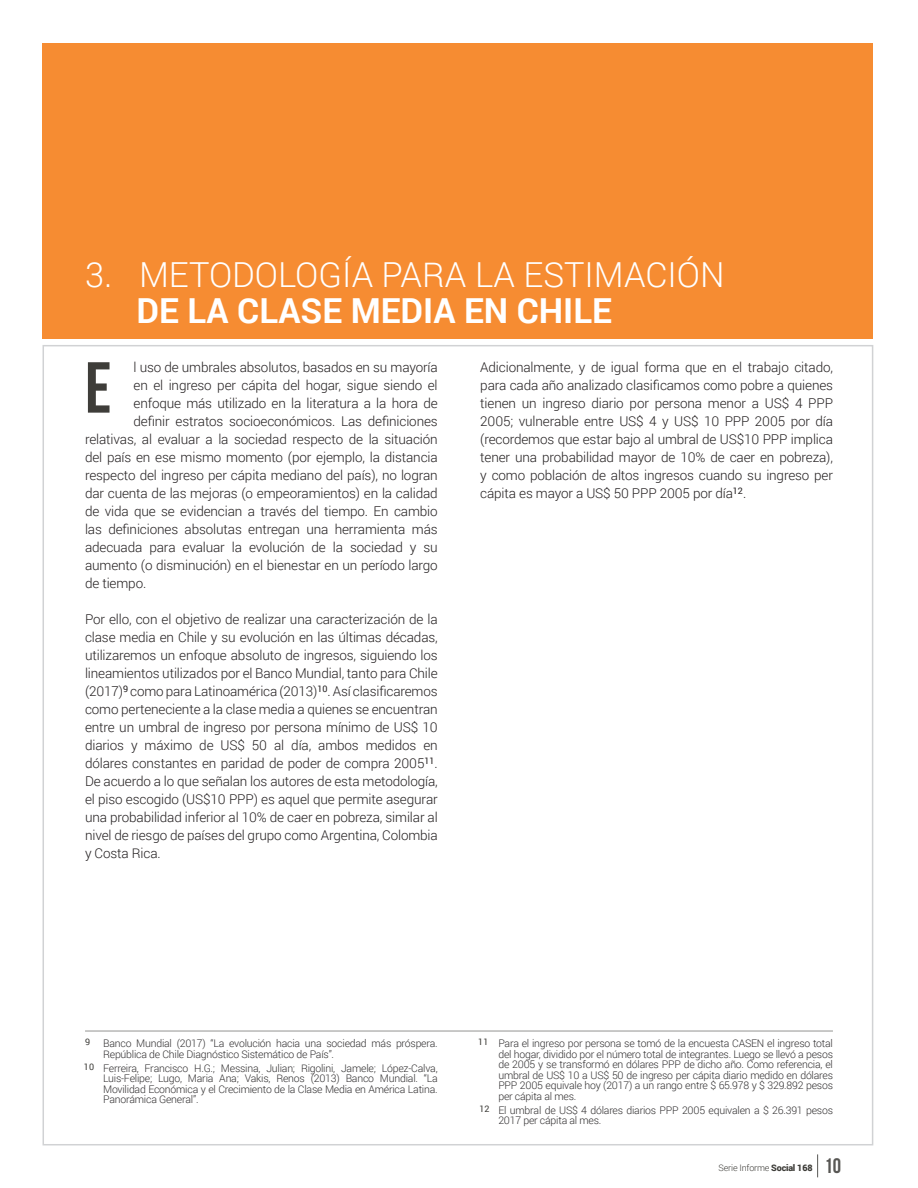
<style>
.page{position:relative;width:918px;height:1188px;background:#fff}
.page>*{position:absolute;margin:0;border:0;box-sizing:border-box;transform-origin:0 0}
.t1{font:72px "Bebas Neue";color:#3e3d39}
.t2{font:300 34.5px "Roboto";color:#fff}
.t3{font:700 34.5px "Roboto";color:#fff}
.t4{font:21px "Bebas Neue";color:#585754}
.t5{font:300 13.5px/18px "Roboto";letter-spacing:-.01em;color:#231f20;text-align:justify}
.t6{font:300 10.5px/10.5px "Roboto";letter-spacing:-.02em;color:#312f30}
.t7{font:300 9px "Roboto";letter-spacing:-.02em;color:#3e3d39}
.t8{font:9px "Roboto";color:#3e3d39}
.s1{font-weight:900}
</style>
<div class="page">
<svg style="left:817px;top:1154px;width:1px;height:23px"></svg>
<div style="left:43px;top:43px;width:830px;height:295px;background:#f68c32"></div>
<hr style="left:85px;top:1031px;width:748px;height:1px;background:#939491">
<p class="t2" style="left:85px;top:251px;width:641px">3. METODOLOGÍA PARA LA ESTIMACIÓN</p>
<p class="t3" style="left:137px;top:286px;width:477px">DE LA CLASE MEDIA EN CHILE</p>
<p class="t5" style="left:480px;top:358px;width:354px">Adicionalmente, y de igual forma que en el trabajo citado, para cada año analizado clasificamos como pobre a quienes tienen un ingreso diario por persona menor a US$ 4 PPP 2005; vulnerable entre US$ 4 y US$ 10 PPP 2005 por día (recordemos que estar bajo al umbral de US$10 PPP implica tener una probabilidad mayor de 10% de caer en pobreza), y como población de altos ingresos cuando su ingreso per cápita es mayor a US$ 50 PPP 2005 por día<sup>12</sup>.</p>
<p class="t5" style="left:134px;top:358px;width:306px">l uso de umbrales absolutos, basados en su mayoría</p>
<p class="t5" style="left:134px;top:376px;width:306px">en el ingreso per cápita del hogar, sigue siendo el</p>
<p class="t5" style="left:134px;top:394px;width:306px">enfoque más utilizado en la literatura a la hora de</p>
<p class="t5" style="left:134px;top:412px;width:306px">definir estratos socioeconómicos. Las definiciones</p>
<p class="t5" style="left:85px;top:430px;width:354px">relativas, al evaluar a la sociedad respecto de la situación</p>
<p class="t5" style="left:85px;top:448px;width:354px">del país en ese mismo momento (por ejemplo, la distancia</p>
<p class="t5" style="left:85px;top:466px;width:354px">respecto del ingreso per cápita mediano del país), no logran</p>
<p class="t5" style="left:85px;top:484px;width:354px">dar cuenta de las mejoras (o empeoramientos) en la calidad</p>
<p class="t5" style="left:85px;top:502px;width:354px">de vida que se evidencian a través del tiempo. En cambio</p>
<p class="t5" style="left:85px;top:520px;width:354px">las definiciones absolutas entregan una herramienta más</p>
<p class="t5" style="left:85px;top:538px;width:354px">adecuada para evaluar la evolución de la sociedad y su</p>
<p class="t5" style="left:85px;top:556px;width:354px">aumento (o disminución) en el bienestar en un período largo</p>
<p class="t5" style="left:85px;top:574px;width:63px">de tiempo.</p>
<p class="t5" style="left:85px;top:610px;width:354px">Por ello, con el objetivo de realizar una caracterización de la clase media en Chile y su evolución en las últimas décadas, utilizaremos un enfoque absoluto de ingresos, siguiendo los lineamientos utilizados por el Banco Mundial, tanto para Chile (2017)<sup>9</sup> como para Latinoamérica (2013)<sup>10</sup>. Así clasificaremos como perteneciente a la clase media a quienes se encuentran entre un umbral de ingreso por persona mínimo de US$ 10 diarios y máximo de US$ 50 al día, ambos medidos en dólares constantes en paridad de poder de compra 2005<sup>11</sup>.<br>De acuerdo a lo que señalan los autores de esta metodología, el piso escogido (US$10 PPP) es aquel que permite asegurar una probabilidad inferior al 10% de caer en pobreza, similar al nivel de riesgo de países del grupo como Argentina, Colombia y Costa Rica.</p>
<p class="t1" style="left:85px;top:348px;width:28px">E</p>
<p class="t8" style="left:85px;top:1035px;width:7px">9</p>
<p class="t8" style="left:84px;top:1060px;width:12px">10</p>
<p class="t6" style="left:103px;top:1038px;width:336px">Banco Mundial (2017) “La evolución hacia una sociedad más próspera.<br>República de Chile Diagnóstico Sistemático de País”.</p>
<p class="t6" style="left:103px;top:1062px;width:336px;text-align:justify">Ferreira, Francisco H.G.; Messina, Julian; Rigolini, Jamele; López-Calva, Luis-Felipe; Lugo, Maria Ana; Vakis, Renos (2013) Banco Mundial. “La Movilidad Económica y el Crecimiento de la Clase Media en América Latina.<br>Panorámica General”.</p>
<p class="t8" style="left:478px;top:1035px;width:12px">11</p>
<p class="t8" style="left:479px;top:1102px;width:12px">12</p>
<p class="t6" style="left:498px;top:1038px;width:336px;text-align:justify">Para el ingreso por persona se tomó de la encuesta CASEN el ingreso total del hogar, dividido por el número total de integrantes. Luego se llevó a pesos de 2005 y se transformó en dólares PPP de dicho año. Como referencia, el umbral de US$ 10 a US$ 50 de ingreso per cápita diario medido en dólares PPP 2005 equivale hoy (2017) a un rango entre $ 65.978 y $ 329.892 pesos per cápita al mes.</p>
<p class="t6" style="left:498px;top:1104px;width:336px">El umbral de US$ 4 dólares diarios PPP 2005 equivalen a $ 26.391 pesos<br>2017 per cápita al mes.</p>
<p class="t7" style="left:719px;top:1162px;width:96px">Serie Informe <span class="s1">Social 168</span></p>
<p class="t4" style="left:825px;top:1155px;width:18px">10</p>
</div>
